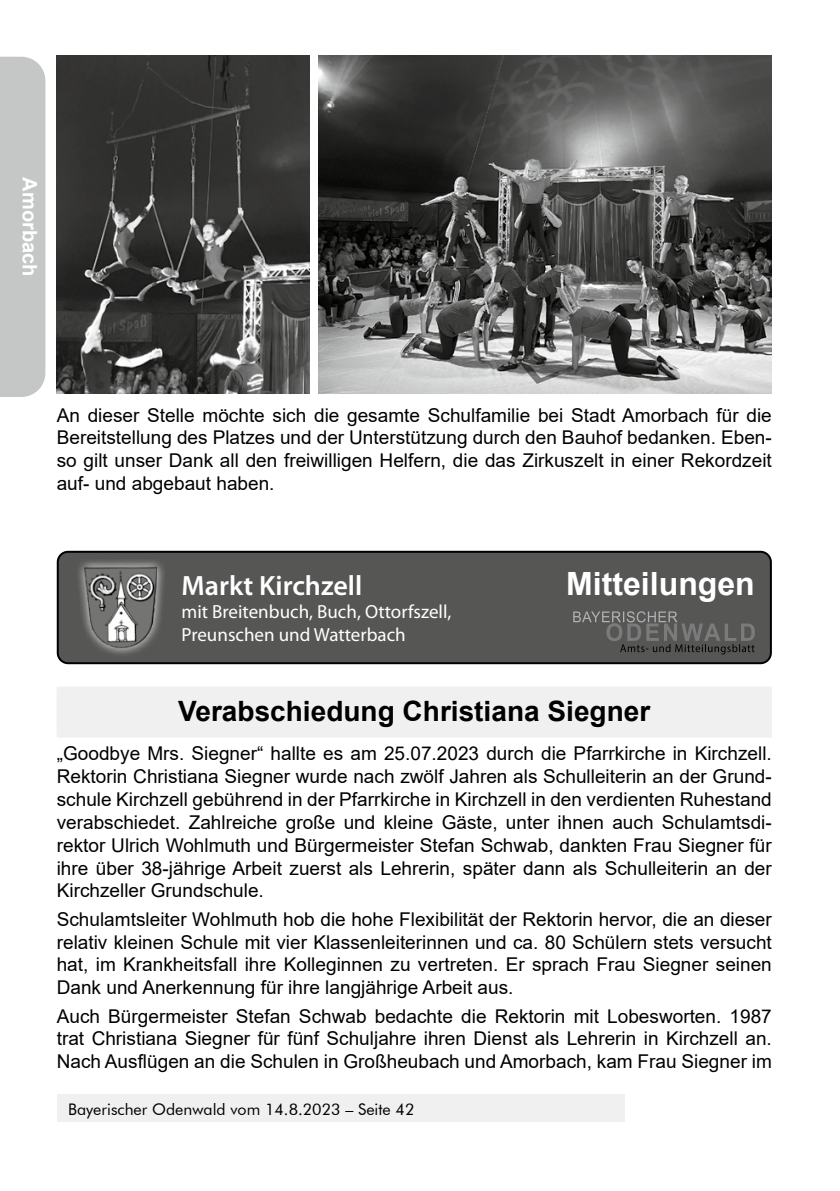
<style>
.page{position:relative;width:840px;height:1191px;background:#fff}
.page>*{position:absolute;margin:0;border:0;box-sizing:border-box;transform-origin:0 0}
.t1{font:700 32px "Arial";color:#fff}
.t2{font:700 28px "Arial";color:#000}
.t3{font:600 28px "Myriad Pro";color:#fff}
.t4{font:700 20px "Arial";color:#fff}
.t5{font:19px/22.8px "Arial";color:#000;text-align:justify}
.t6{font:19px/22.8px "Myriad Pro";color:#fff}
.t7{font:16px "Futura BT";color:#000}
</style>
<div class="page">
<div style="left:57px;top:1095px;width:567px;height:27px;background:#f0f0f0"></div>
<div style="left:57px;top:691px;width:714px;height:46px;background:#f0f0f0"></div>
<div style="left:57px;top:686px;width:714px;height:46px;background:#f0f0f0"></div>
<img style="left:57px;top:56px;width:253px;height:337px">
<img style="left:319px;top:56px;width:451px;height:337px">
<div style="left:58px;top:552px;width:712px;height:111px;background:#565655;border-radius:10px"></div>
<div style="left:57px;top:551px;width:714px;height:113px;border:2px solid #000;border-radius:10px"></div>
<svg style="left:573px;top:611px;width:181px;height:43px"></svg>
<svg style="left:78px;top:560px;width:86px;height:94px"></svg>
<img style="left:83px;top:567px;width:74px;height:81px">
<div style="left:0;top:57px;width:45px;height:340px;background:#c5c6c6"></div>
<p class="t4" style="left:44px;top:177px;width:100px;rotate:90deg">Amorbach</p>
<p class="t5" style="left:57px;top:403px;width:716px">An dieser Stelle möchte sich die gesamte Schulfamilie bei Stadt Amorbach für die Bereitstellung des Platzes und der Unterstützung durch den Bauhof bedanken. Eben&shy;so gilt unser Dank all den freiwilligen Helfern, die das Zirkuszelt in einer Rekordzeit auf- und abgebaut haben.</p>
<h2 class="t3" style="left:181px;top:568px;width:182px">Markt Kirchzell</h2>
<h1 class="t1" style="left:566px;top:561px;width:190px">Mitteilungen</h1>
<p class="t6" style="left:181px;top:600px;width:271px">mit Breitenbuch, Buch, Ottorfszell,<br>Preunschen und Watterbach</p>
<h2 class="t2" style="left:178px;top:691px;width:473px">Verabschiedung Christiana Siegner</h2>
<p class="t5" style="left:57px;top:742px;width:716px">„Goodbye Mrs. Siegner“ hallte es am 25.07.2023 durch die Pfarrkirche in Kirchzell.<br>Rektorin Christiana Siegner wurde nach zwölf Jahren als Schulleiterin an der Grund&shy;schule Kirchzell gebührend in der Pfarrkirche in Kirchzell in den verdienten Ruhestand verabschiedet. Zahlreiche große und kleine Gäste, unter ihnen auch Schulamtsdi&shy;rektor Ulrich Wohlmuth und Bürgermeister Stefan Schwab, dankten Frau Siegner für ihre über 38-jährige Arbeit zuerst als Lehrerin, später dann als Schulleiterin an der Kirchzeller Grundschule.</p>
<p class="t5" style="left:57px;top:907px;width:716px">Schulamtsleiter Wohlmuth hob die hohe Flexibilität der Rektorin hervor, die an dieser relativ kleinen Schule mit vier Klassenleiterinnen und ca. 80 Schülern stets versucht hat, im Krankheitsfall ihre Kolleginnen zu vertreten. Er sprach Frau Siegner seinen Dank und Anerkennung für ihre langjährige Arbeit aus.</p>
<p class="t5" style="left:57px;top:1004px;width:716px">Auch Bürgermeister Stefan Schwab bedachte die Rektorin mit Lobesworten. 1987 trat Christiana Siegner für fünf Schuljahre ihren Dienst als Lehrerin in Kirchzell an.<br>Nach Ausflügen an die Schulen in Großheubach und Amorbach, kam Frau Siegner im</p>
<p class="t7" style="left:68px;top:1099px;width:347px">Bayerischer Odenwald vom 14.8.2023 – Seite 42</p>
</div>
